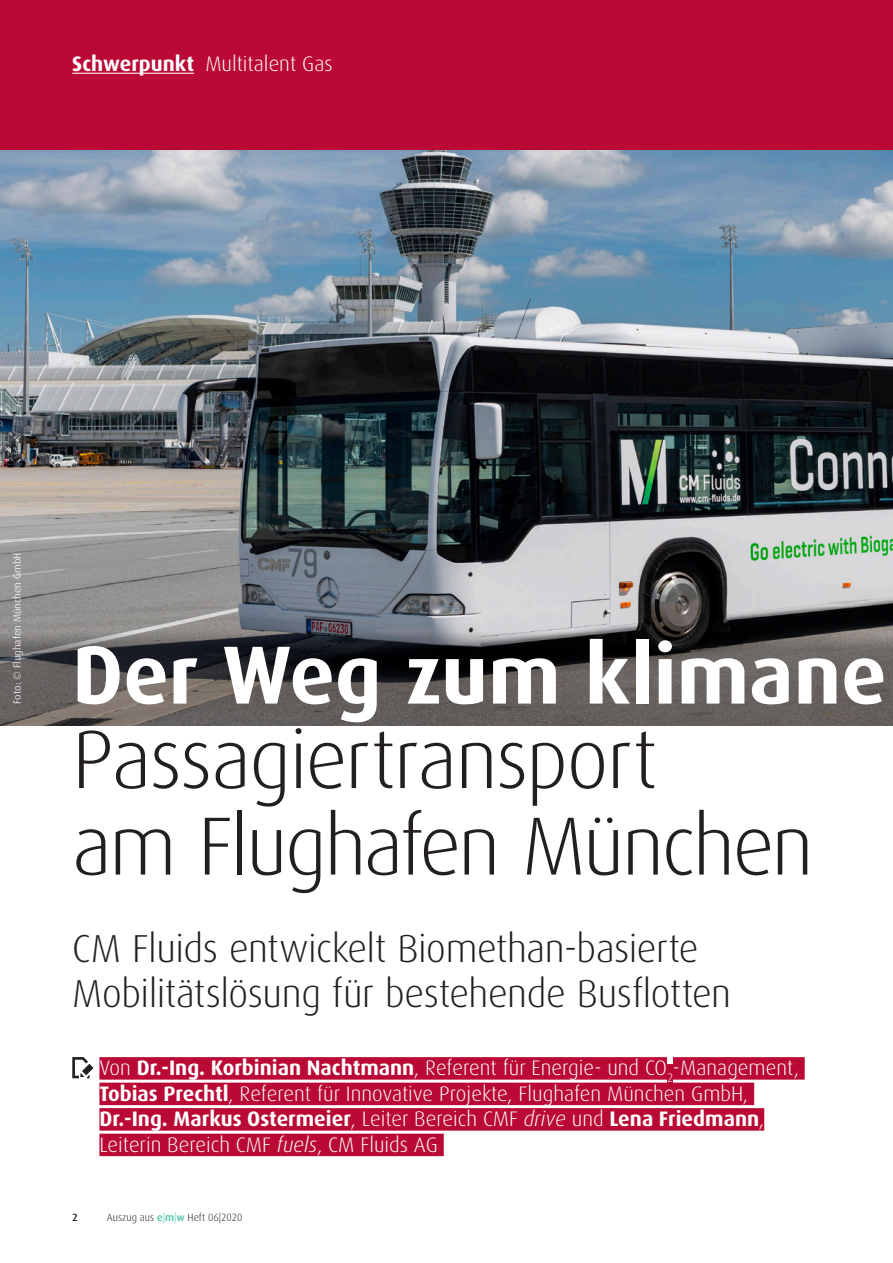
<style>
.page{position:relative;width:893px;height:1263px;background:#fff}
.page>*{position:absolute;margin:0;border:0;box-sizing:border-box;transform-origin:0 0}
._1_Headline_groß__va{font:300 82.5px "Dax";letter-spacing:-.025em;color:#231f20}
._1_Headline_groß__va-2{font:700 82.5px "Dax";color:#fff}
._3_Subline_Special{font:300 39px/45px "Dax";letter-spacing:-.01em;color:#231f20}
._4_author_groß{font:300 21px/25.5px "Dax";color:#fff}
._1_Rubrik_groß{font:300 21px "Dax";color:#fff}
.t1{font:10.5px "Dax";color:#fff}
.t2{font:300 10.5px "Dax";color:#231f20}
.t3{font:500 10.5px "Dax";color:#231f20}
.s1{font-weight:700}
.s2{font-family:"Dax Pro";font-style:italic}
.s3{font-weight:500;color:#46bfa5}
.s4{color:#46bfa5}
</style>
<div class="page">
<img style="left:0;top:150px;width:893px;height:481px">
<svg style="left:0;top:631px;width:893px;height:95px;background:#524f4e"></svg>
<div style="left:99px;top:1057px;width:568px;height:23px;background:#ba0934"></div>
<div style="left:667px;top:1064px;width:6px;height:22px;background:#ba0934"></div>
<div style="left:673px;top:1057px;width:132px;height:23px;background:#ba0934"></div>
<div style="left:99px;top:1083px;width:655px;height:22px;background:#ba0934"></div>
<div style="left:99px;top:1108px;width:665px;height:23px;background:#ba0934"></div>
<div style="left:99px;top:1134px;width:345px;height:22px;background:#ba0934"></div>
<svg style="left:72px;top:1057px;width:22px;height:21px"></svg>
<div style="left:0;top:0;width:893px;height:150px;background:#ba0934"></div>
<hr style="left:72px;top:73px;width:122px;height:1px;background:#fff">
<p class="_1_Rubrik_groß" style="left:72px;top:52px;width:262px"><span class="s1">Schwerpunkt</span> Multitalent Gas</p>
<p class="t1" style="left:11px;top:704px;width:153px;rotate:-90deg">Foto: © Flughafen München GmbH</p>
<p class="_1_Headline_groß__va-2" style="left:72px;top:627px;width:816px">Der Weg zum klimane</p>
<p class="_1_Headline_groß__va" style="left:72px;top:712px;width:587px">Passagiertransport</p>
<p class="_1_Headline_groß__va" style="left:72px;top:798px;width:743px">am Flughafen München</p>
<p class="_3_Subline_Special" style="left:72px;top:926px;width:660px">CM Fluids entwickelt Biomethan-basierte<br>Mobilitätslösung für bestehende Busflotten</p>
<p class="_4_author_groß" style="left:99px;top:1055px;width:701px">Von <span class="s1">Dr.-Ing. Korbinian Nachtmann</span>, Referent für Energie- und CO<sub>2</sub>-Management, <span class="s1">Tobias Prechtl</span>, Referent für Innovative Projekte, Flughafen München GmbH, <span class="s1">Dr.-Ing. Markus Ostermeier</span>, Leiter Bereich CMF <span class="s2">drive</span> und <span class="s1">Lena Friedmann</span>, Leiterin Bereich CMF <span class="s2">fuels</span>, CM Fluids AG</p>
<p class="t3" style="left:72px;top:1212px;width:7px">2</p>
<p class="t2" style="left:107px;top:1212px;width:137px">Auszug aus <span class="s3">e</span><span class="s4">|</span><span class="s3">m</span><span class="s4">|</span><span class="s3">w</span> Heft 06|2020</p>
</div>
